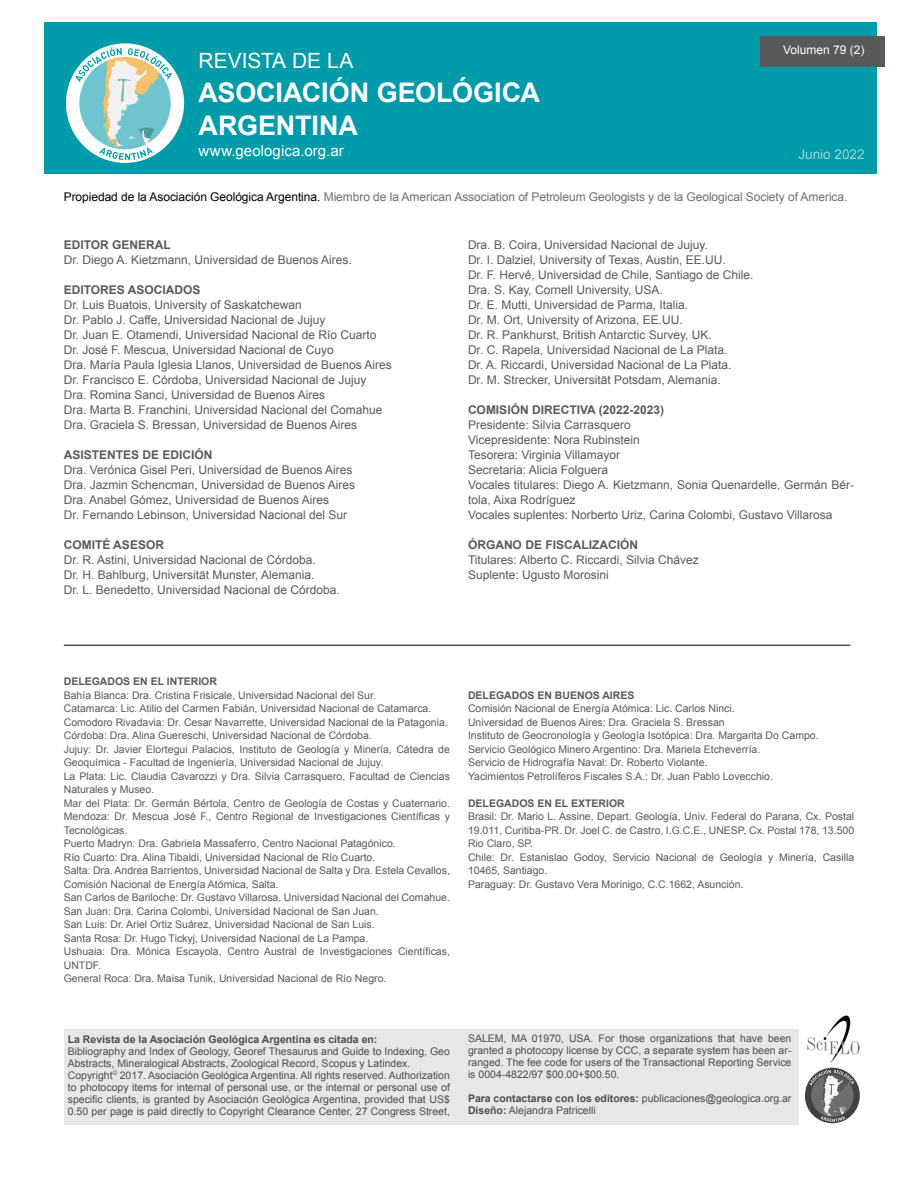
<style>
.page{position:relative;width:918px;height:1188px;background:#fff}
.page>*{position:absolute;margin:0;border:0;box-sizing:border-box;transform-origin:0 0}
.t1{font:700 27px/33px "Arial";letter-spacing:-.005em;color:#fff}
.t2{font:21px "Arial";color:#fff}
.t3{font:15px "Arial";letter-spacing:.005em;color:#fff}
.t4{font:13.5px "Arial";color:#fff}
.t5{font:12px/15px "Arial";color:#58595b}
.t6{font:12px "Arial";letter-spacing:-.005em;color:#6d6e71}
.t7{font:700 12px "Arial";color:#58595b}
.t8{font:12px "Arial";color:#fff}
.t9{font:10.5px/13.5px "Arial";color:#58595b}
.t10{font:10.5px/12px "Arial";color:#4d4d4f;text-align:justify}
.t11{font:700 10.5px "Arial";color:#4d4d4f}
.t12{font:700 10.5px "Arial";color:#58595b}
.s1{color:#000}
.s2{font-weight:400}
.s3{font-weight:700}
</style>
<div class="page">
<div style="left:44px;top:22px;width:833px;height:152px;background:#009ba9"></div>
<svg style="left:66px;top:43px;width:118px;height:120px"></svg>
<div style="left:760px;top:36px;width:125px;height:31px;background:#58595b"></div>
<div style="left:64px;top:1029px;width:734px;height:95px;background:#e6e7e8"></div>
<hr style="left:64px;top:645px;width:786px;height:1px;background:#000">
<svg style="left:805px;top:1015px;width:55px;height:108px"></svg>
<p class="t8" style="left:783px;top:42px;width:83px">Volumen 79 (2)</p>
<h2 class="t2" style="left:199px;top:47px;width:156px">REVISTA DE LA</h2>
<h1 class="t1" style="left:199px;top:77px;width:343px">ASOCIACIÓN GEOLÓGICA<br>ARGENTINA</h1>
<h3 class="t3" style="left:199px;top:141px;width:147px">www.geologica.org.ar</h3>
<p class="t4" style="left:799px;top:145px;width:68px">Junio 2022</p>
<p class="t6" style="left:64px;top:189px;width:785px"><span class="s1">Propiedad de la Asociación Geológica Argentina.</span> Miembro de la American Association of Petroleum Geologists y de la Geological Society of America.</p>
<p class="t7" style="left:64px;top:237px;width:109px">EDITOR GENERAL</p>
<p class="t5" style="left:64px;top:252px;width:290px">Dr. Diego A. Kietzmann, Universidad de Buenos Aires.</p>
<p class="t7" style="left:64px;top:282px;width:138px">EDITORES ASOCIADOS</p>
<p class="t5" style="left:64px;top:297px;width:240px">Dr. Luis Buatois, University of Saskatchewan</p>
<p class="t5" style="left:64px;top:312px;width:263px">Dr. Pablo J. Caffe, Universidad Nacional de Jujuy</p>
<p class="t5" style="left:64px;top:327px;width:314px">Dr. Juan E. Otamendi, Universidad Nacional de Río Cuarto</p>
<p class="t5" style="left:64px;top:342px;width:272px">Dr. José F. Mescua, Universidad Nacional de Cuyo</p>
<p class="t5" style="left:64px;top:357px;width:330px">Dra. María Paula Iglesia Llanos, Universidad de Buenos Aires</p>
<p class="t5" style="left:64px;top:372px;width:304px">Dr. Francisco E. Córdoba, Universidad Nacional de Jujuy</p>
<p class="t5" style="left:64px;top:387px;width:263px">Dra. Romina Sanci, Universidad de Buenos Aires</p>
<p class="t5" style="left:64px;top:402px;width:320px">Dra. Marta B. Franchini, Universidad Nacional del Comahue</p>
<p class="t5" style="left:64px;top:417px;width:295px">Dra. Graciela S. Bressan, Universidad de Buenos Aires</p>
<p class="t7" style="left:64px;top:447px;width:150px">ASISTENTES DE EDICIÓN</p>
<p class="t5" style="left:64px;top:462px;width:290px">Dra. Verónica Gisel Peri, Universidad de Buenos Aires</p>
<p class="t5" style="left:64px;top:477px;width:293px">Dra. Jazmin Schencman, Universidad de Buenos Aires</p>
<p class="t5" style="left:64px;top:492px;width:267px">Dra. Anabel Gómez, Universidad de Buenos Aires</p>
<p class="t5" style="left:64px;top:507px;width:285px">Dr. Fernando Lebinson, Universidad Nacional del Sur</p>
<p class="t7" style="left:64px;top:537px;width:102px">COMITÉ ASESOR</p>
<p class="t5" style="left:64px;top:552px;width:254px">Dr. R. Astini, Universidad Nacional de Córdoba.</p>
<p class="t5" style="left:64px;top:567px;width:252px">Dr. H. Bahlburg, Universität Munster, Alemania.</p>
<p class="t5" style="left:64px;top:582px;width:278px">Dr. L. Benedetto, Universidad Nacional de Córdoba.</p>
<p class="t5" style="left:468px;top:237px;width:241px">Dra. B. Coira, Universidad Nacional de Jujuy.</p>
<p class="t5" style="left:468px;top:252px;width:259px">Dr. I. Dalziel, University of Texas, Austin, EE.UU.</p>
<p class="t5" style="left:468px;top:267px;width:287px">Dr. F. Hervé, Universidad de Chile, Santiago de Chile.</p>
<p class="t5" style="left:468px;top:282px;width:196px">Dra. S. Kay, Cornell University, USA.</p>
<p class="t5" style="left:468px;top:297px;width:222px">Dr. E. Mutti, Universidad de Parma, Italia.</p>
<p class="t5" style="left:468px;top:312px;width:216px">Dr. M. Ort, University of Arizona, EE.UU.</p>
<p class="t5" style="left:468px;top:327px;width:245px">Dr. R. Pankhurst, British Antarctic Survey, UK.</p>
<p class="t5" style="left:468px;top:342px;width:261px">Dr. C. Rapela, Universidad Nacional de La Plata.</p>
<p class="t5" style="left:468px;top:357px;width:265px">Dr. A. Riccardi, Universidad Nacional de La Plata.</p>
<p class="t5" style="left:468px;top:372px;width:254px">Dr. M. Strecker, Universität Potsdam, Alemania.</p>
<p class="t7" style="left:468px;top:402px;width:198px">COMISIÓN DIRECTIVA (2022-2023)</p>
<p class="t5" style="left:468px;top:417px;width:164px">Presidente: Silvia Carrasquero</p>
<p class="t5" style="left:468px;top:432px;width:173px">Vicepresidente: Nora Rubinstein</p>
<p class="t5" style="left:468px;top:447px;width:154px">Tesorera: Virginia Villamayor</p>
<p class="t5" style="left:468px;top:462px;width:142px">Secretaria: Alicia Folguera</p>
<p class="t5" style="left:468px;top:477px;width:388px">Vocales titulares: Diego A. Kietzmann, Sonia Quenardelle, Germán Bér&shy;tola, Aixa Rodríguez</p>
<p class="t5" style="left:468px;top:507px;width:366px">Vocales suplentes: Norberto Uriz, Carina Colombi, Gustavo Villarosa</p>
<p class="t7" style="left:468px;top:537px;width:172px">ÓRGANO DE FISCALIZACIÓN</p>
<p class="t5" style="left:468px;top:552px;width:232px">Titulares: Alberto C. Riccardi, Silvia Chávez</p>
<p class="t5" style="left:468px;top:567px;width:142px">Suplente: Ugusto Morosini</p>
<p class="t12" style="left:64px;top:675px;width:155px">DELEGADOS EN EL INTERIOR</p>
<p class="t9" style="left:64px;top:689px;width:314px">Bahía Blanca: Dra. Cristina Frisicale, Universidad Nacional del Sur.</p>
<p class="t9" style="left:64px;top:702px;width:369px">Catamarca: Lic. Atilio del Carmen Fabián, Universidad Nacional de Catamarca.</p>
<p class="t9" style="left:64px;top:716px;width:385px">Comodoro Rivadavia: Dr. Cesar Navarrette, Universidad Nacional de la Patagonia.</p>
<p class="t9" style="left:64px;top:729px;width:310px">Córdoba: Dra. Alina Guereschi, Universidad Nacional de Córdoba.</p>
<p class="t9" style="left:64px;top:743px;width:388px">Jujuy: Dr. Javier Elortegui Palacios, Instituto de Geología y Minería, Cátedra de<br>Geoquímica - Facultad de Ingeniería, Universidad Nacional de Jujuy.</p>
<p class="t9" style="left:64px;top:770px;width:388px">La Plata: Lic. Claudia Cavarozzi y Dra. Silvia Carrasquero, Facultad de Ciencias<br>Naturales y Museo.</p>
<p class="t9" style="left:64px;top:797px;width:388px;text-align:justify">Mar del Plata: Dr. Germán Bértola, Centro de Geología de Costas y Cuaternario.<br>Mendoza: Dr. Mescua José F., Centro Regional de Investigaciones Científicas y Tecnológicas.</p>
<p class="t9" style="left:64px;top:837px;width:334px">Puerto Madryn: Dra. Gabriela Massaferro, Centro Nacional Patagónico.</p>
<p class="t9" style="left:64px;top:851px;width:313px">Río Cuarto: Dra. Alina Tibaldi, Universidad Nacional de Río Cuarto.</p>
<p class="t9" style="left:64px;top:864px;width:388px">Salta: Dra. Andrea Barrientos, Universidad Nacional de Salta y Dra. Estela Cevallos,<br>Comisión Nacional de Energía Atómica, Salta.</p>
<p class="t9" style="left:64px;top:891px;width:388px">San Carlos de Bariloche: Dr. Gustavo Villarosa, Universidad Nacional del Comahue.</p>
<p class="t9" style="left:64px;top:905px;width:317px">San Juan: Dra. Carina Colombi, Universidad Nacional de San Juan.</p>
<p class="t9" style="left:64px;top:918px;width:313px">San Luis: Dr. Ariel Ortiz Suárez, Universidad Nacional de San Luis.</p>
<p class="t9" style="left:64px;top:932px;width:306px">Santa Rosa: Dr. Hugo Tickyj, Universidad Nacional de La Pampa.</p>
<p class="t9" style="left:64px;top:945px;width:388px">Ushuaia: Dra. Mónica Escayola, Centro Austral de Investigaciones Científicas,<br>UNTDF.</p>
<p class="t9" style="left:64px;top:972px;width:324px">General Roca: Dra. Maisa Tunik, Universidad Nacional de Río Negro.</p>
<p class="t12" style="left:468px;top:688px;width:168px">DELEGADOS EN BUENOS AIRES</p>
<p class="t9" style="left:468px;top:702px;width:268px">Comisión Nacional de Energía Atómica: Lic. Carlos Ninci.</p>
<p class="t9" style="left:468px;top:716px;width:258px">Universidad de Buenos Aires: Dra. Graciela S. Bressan</p>
<p class="t9" style="left:468px;top:729px;width:352px">Instituto de Geocronología y Geología Isotópica: Dra. Margarita Do Campo.</p>
<p class="t9" style="left:468px;top:743px;width:294px">Servicio Geológico Minero Argentino: Dra. Mariela Etcheverría.</p>
<p class="t9" style="left:468px;top:756px;width:241px">Servicio de Hidrografía Naval: Dr. Roberto Violante.</p>
<p class="t9" style="left:468px;top:770px;width:307px">Yacimientos Petrolíferos Fiscales S.A.: Dr. Juan Pablo Lovecchio.</p>
<p class="t12" style="left:468px;top:796px;width:158px">DELEGADOS EN EL EXTERIOR</p>
<p class="t9" style="left:468px;top:810px;width:388px;text-align:justify">Brasil: Dr. Mario L. Assine, Depart. Geología, Univ. Federal do Parana, Cx. Postal 19.011, Curitiba-PR. Dr. Joel C. de Castro, I.G.C.E., UNESP, Cx. Postal 178, 13.500<br>Rio Claro, SP.</p>
<p class="t9" style="left:468px;top:851px;width:388px">Chile: Dr. Estanislao Godoy, Servicio Nacional de Geología y Minería, Casilla<br>10465, Santiago.</p>
<p class="t9" style="left:468px;top:878px;width:277px">Paraguay: Dr. Gustavo Vera Morinigo, C.C.1662, Asunción.</p>
<p class="t11" style="left:68px;top:1032px;width:311px">La Revista de la Asociación Geológica Argentina es citada en:</p>
<p class="t10" style="left:68px;top:1045px;width:384px">Bibliography and Index of Geology, Georef Thesaurus and Guide to Indexing, Geo<br>Abstracts, Mineralogical Abstracts, Zoological Record, Scopus y Latindex.</p>
<p class="t10" style="left:68px;top:1069px;width:384px">Copyright<sup>©</sup> 2017. Asociación Geológica Argentina. All rights reserved. Authorization to photocopy items for internal of personal use, or the internal or personal use of specific clients, is granted by Asociación Geológica Argentina, provided that US$ 0.50 per page is paid directly to Copyright Clearance Center, 27 Congress Street,</p>
<p class="t10" style="left:468px;top:1033px;width:325px">SALEM, MA 01970, USA. For those organizations that have been granted a photocopy license by CCC, a separate system has been ar&shy;ranged. The fee code for users of the Transactional Reporting Service is 0004-4822/97 $00.00+$00.50.</p>
<p class="t11" style="left:468px;top:1091px;width:325px">Para contactarse con los editores: <span class="s2">publicaciones@geologica.org.ar</span></p>
<p class="t10" style="left:468px;top:1105px;width:129px"><span class="s3">Diseño:</span> Alejandra Patricelli</p>
</div>
